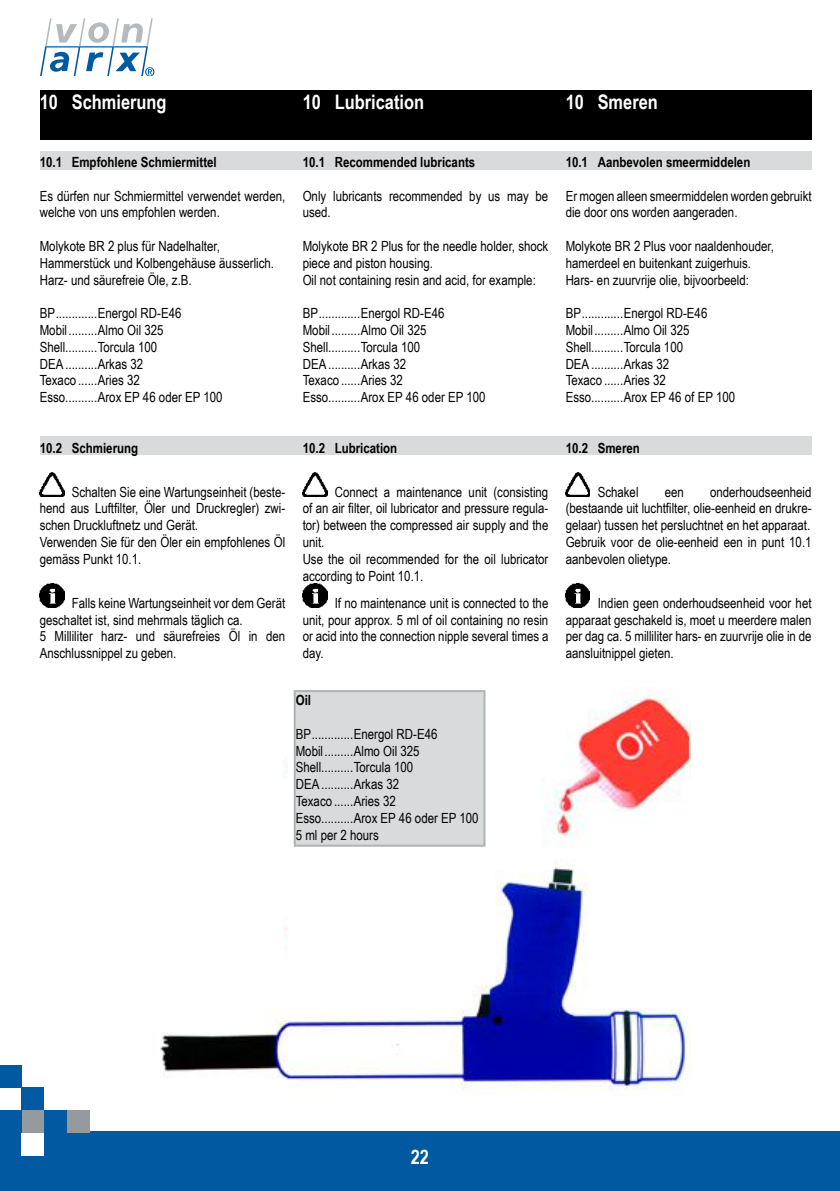
<style>
.page{position:relative;width:840px;height:1191px;background:#fff}
.page>*{position:absolute;margin:0;border:0;box-sizing:border-box;transform-origin:0 0}
.t1{font:700 20px "Arial Narrow";color:#fff}
.t2{font:14px/16.8px "Arial Narrow";color:#000}
.t3{font:700 14px "Arial Narrow";color:#000}
</style>
<div class="page">
<svg style="left:40px;top:18px;width:114px;height:58px"></svg>
<div style="left:0;top:1131px;width:839px;height:60px;background:#0059a1"></div>
<div style="left:0;top:1064px;width:21px;height:23px;background:#0059a1"></div>
<div style="left:21px;top:1087px;width:23px;height:23px;background:#0059a1"></div>
<div style="left:21px;top:1132px;width:23px;height:23px;background:#fff"></div>
<div style="left:67px;top:1110px;width:23px;height:22px;background:#949a9e"></div>
<div style="left:44px;top:1110px;width:23px;height:22px;background:#0059a1"></div>
<div style="left:21px;top:1110px;width:23px;height:22px;background:#949a9e"></div>
<div style="left:0;top:1110px;width:21px;height:22px;background:#0059a1"></div>
<div style="left:40px;top:91px;width:771px;height:49px;background:#000"></div>
<div style="left:40px;top:151px;width:771px;height:19px;background:#d9dadb"></div>
<div style="left:40px;top:436px;width:771px;height:19px;background:#d9dadb"></div>
<img style="left:40px;top:472px;width:24px;height:24px">
<img style="left:40px;top:583px;width:24px;height:24px">
<img style="left:302px;top:472px;width:25px;height:24px">
<img style="left:302px;top:583px;width:25px;height:24px">
<img style="left:565px;top:472px;width:24px;height:24px">
<img style="left:565px;top:583px;width:24px;height:24px">
<img style="left:160px;top:687px;width:530px;height:409px">
<div style="left:294px;top:691px;width:190px;height:154px;background:#d9dadb"></div>
<div style="left:293px;top:690px;width:192px;height:156px;border:2px solid #b0b3b4"></div>
<div style="left:55px;top:731px;width:227px;height:236px;background:#fff"></div>
<h1 class="t1" style="left:40px;top:87px;width:128px">10 Schmierung</h1>
<h1 class="t1" style="left:302px;top:87px;width:123px">10 Lubrication</h1>
<p class="t3" style="left:40px;top:151px;width:178px">10.1 Empfohlene Schmiermittel</p>
<p class="t2" style="left:40px;top:187px;width:247px">Es dürfen nur Schmiermittel verwendet werden, welche von uns empfohlen werden.</p>
<p class="t2" style="left:40px;top:237px;width:236px">Molykote BR 2 plus für Nadelhalter,<br>Hammerstück und Kolbengehäuse äusserlich.<br>Harz- und säurefreie Öle, z.B.</p>
<p class="t2" style="left:40px;top:304px;width:184px">BP.............Energol RD-E46<br>Mobil.........Almo Oil 325<br>Shell..........Torcula 100<br>DEA ..........Arkas 32<br>Texaco ......Aries 32<br>Esso..........Arox EP 46 oder EP 100</p>
<p class="t3" style="left:302px;top:151px;width:174px">10.1 Recommended lubricants</p>
<p class="t2" style="left:302px;top:187px;width:247px">Only lubricants recommended by us may be used.</p>
<p class="t2" style="left:302px;top:237px;width:247px">Molykote BR 2 Plus for the needle holder, shock piece and piston housing.<br>Oil not containing resin and acid, for example:</p>
<p class="t2" style="left:302px;top:304px;width:184px">BP.............Energol RD-E46<br>Mobil.........Almo Oil 325<br>Shell..........Torcula 100<br>DEA ..........Arkas 32<br>Texaco ......Aries 32<br>Esso..........Arox EP 46 oder EP 100</p>
<p class="t3" style="left:40px;top:437px;width:100px">10.2 Schmierung</p>
<p class="t2" style="left:40px;top:483px;width:247px;text-indent:32px">Schalten Sie eine Wartungseinheit (beste&shy;hend aus Luftfilter, Öler und Druckregler) zwi&shy;schen Druckluftnetz und Gerät.<br>Verwenden Sie für den Öler ein empfohlenes Öl gemäss Punkt 10.1.</p>
<p class="t2" style="left:40px;top:594px;width:247px;text-indent:32px">Falls keine Wartungseinheit vor dem Gerät geschaltet ist, sind mehrmals täglich ca.<br>5 Milliliter harz- und säurefreies Öl in den Anschlussnippel zu geben.</p>
<p class="t3" style="left:302px;top:437px;width:96px">10.2 Lubrication</p>
<p class="t2" style="left:302px;top:483px;width:247px;text-indent:32px">Connect a maintenance unit (consisting of an air filter, oil lubricator and pressure regula&shy;tor) between the compressed air supply and the unit.<br>Use the oil recommended for the oil lubricator according to Point 10.1.</p>
<p class="t2" style="left:302px;top:594px;width:247px;text-align:justify;text-indent:32px">If no maintenance unit is connected to the unit, pour approx. 5 ml of oil containing no resin or acid into the connection nipple several times a day.</p>
<p class="t3" style="left:295px;top:689px;width:17px">Oil</p>
<p class="t2" style="left:295px;top:725px;width:184px">BP.............Energol RD-E46<br>Mobil.........Almo Oil 325<br>Shell..........Torcula 100<br>DEA ..........Arkas 32<br>Texaco ......Aries 32<br>Esso..........Arox EP 46 oder EP 100<br>5 ml per 2 hours</p>
<h1 class="t1" style="left:565px;top:87px;width:94px">10 Smeren</h1>
<p class="t3" style="left:565px;top:151px;width:186px">10.1 Aanbevolen smeermiddelen</p>
<p class="t2" style="left:565px;top:187px;width:247px">Er mogen alleen smeermiddelen worden gebruikt die door ons worden aangeraden.</p>
<p class="t2" style="left:565px;top:237px;width:210px">Molykote BR 2 Plus voor naaldenhouder, hamerdeel en buitenkant zuigerhuis.<br>Hars- en zuurvrije olie, bijvoorbeeld:</p>
<p class="t2" style="left:565px;top:304px;width:171px">BP.............Energol RD-E46<br>Mobil.........Almo Oil 325<br>Shell..........Torcula 100<br>DEA ..........Arkas 32<br>Texaco ......Aries 32<br>Esso..........Arox EP 46 of EP 100</p>
<p class="t3" style="left:565px;top:437px;width:76px">10.2 Smeren</p>
<p class="t2" style="left:597px;top:483px;width:42px">Schakel</p>
<p class="t2" style="left:664px;top:483px;width:21px">een</p>
<p class="t2" style="left:565px;top:483px;width:247px;text-align:justify;text-indent:144px">onderhoudseenheid (bestaande uit luchtfilter, olie-eenheid en drukre&shy;gelaar) tussen het persluchtnet en het apparaat.<br>Gebruik voor de olie-eenheid een in punt 10.1 aanbevolen olietype.</p>
<p class="t2" style="left:565px;top:594px;width:247px;text-align:justify;text-indent:32px">Indien geen onderhoudseenheid voor het apparaat geschakeld is, moet u meerdere malen per dag ca. 5 milliliter hars- en zuurvrije olie in de aansluitnippel gieten.</p>
<h1 class="t1" style="left:410px;top:1142px;width:20px">22</h1>
</div>
